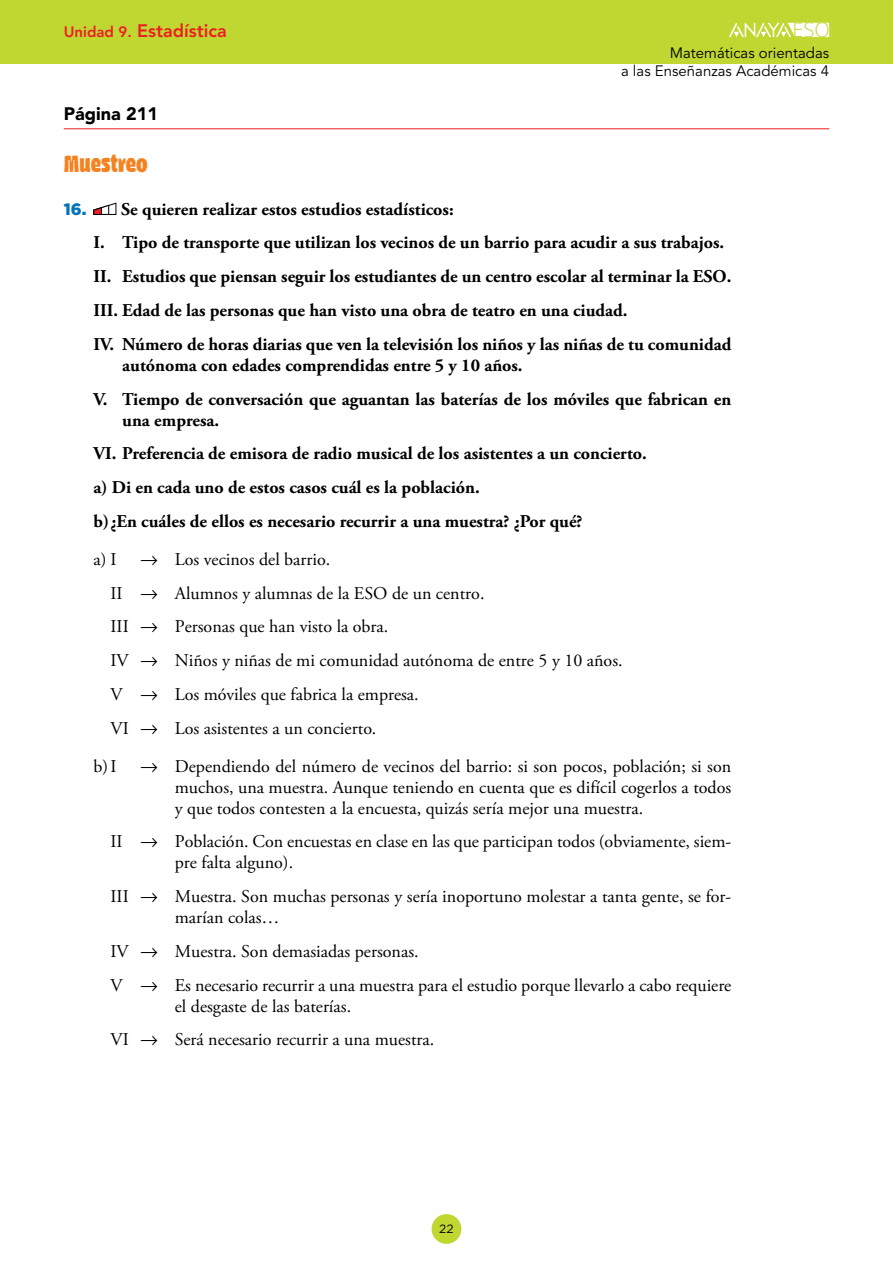
<style>
.page{position:relative;width:893px;height:1263px;background:#fff}
.page>*{position:absolute;margin:0;border:0;box-sizing:border-box;transform-origin:0 0}
.prop_Titul_2{font:700 27px "Navaja";color:#f58220}
.t1{font:300 20.25px "Open Sans";color:#bfd730}
.Soluciones_apartados{font:18px/21px "Adobe Garamond Pro";color:#000}
.prop_TextoEjeryProb{font:700 18px/21px "Adobe Garamond Pro";color:#000}
.prop_TextoEjeryProbA{font:700 18px "Adobe Garamond Pro";color:#000}
.t2{font:800 18px "Avenir LT Std";color:#ed1d24}
.nuclPagina{font:900 18px "Avenir LT Std";color:#000}
.t3{font:15px/18px "Avenir LT Std";color:#000;text-align:right}
.t4{font:12px "Gotham";color:#000}
.s1{font-size:15px}
.s2{font-family:"Gotham";font-weight:900;font-size:16.5px;color:#0072bc}
.s3{font-family:"Anaya Math 1"}
</style>
<div class="page">
<div style="left:0;top:0;width:893px;height:64px;background:#bfd730"></div>
<svg style="left:729px;top:22px;width:100px;height:15px"></svg>
<div style="left:432px;top:1214px;width:29px;height:30px;background:#bfd730;border-radius:50%"></div>
<hr style="left:64px;top:128px;width:765px;height:1px;background:#ed1d24">
<svg style="left:93px;top:203px;width:23px;height:12px"></svg>
<p class="t2" style="left:64px;top:20px;width:165px"><span class="s1">Unidad 9.</span> Estadística</p>
<p class="t1" style="left:792px;top:16px;width:39px">ESO</p>
<p class="t3" style="left:621px;top:44px;width:210px">Matemáticas orientadas<br>a las Enseñanzas Académicas 4</p>
<p class="nuclPagina" style="left:64px;top:103px;width:96px">Página 211</p>
<p class="prop_Titul_2" style="left:64px;top:151px;width:86px">Muestreo</p>
<p class="prop_TextoEjeryProb" style="left:64px;top:199px;width:391px"><span class="s2">16.</span> Se quieren realizar estos estudios estadísticos:</p>
<p class="prop_TextoEjeryProb" style="left:94px;top:233px;width:632px">I. Tipo de transporte que utilizan los vecinos de un barrio para acudir a sus trabajos.</p>
<p class="prop_TextoEjeryProb" style="left:94px;top:266px;width:639px">II. Estudios que piensan seguir los estudiantes de un centro escolar al terminar la ESO.</p>
<p class="prop_TextoEjeryProb" style="left:94px;top:300px;width:535px">III. Edad de las personas que han visto una obra de teatro en una ciudad.</p>
<p class="prop_TextoEjeryProb" style="left:122px;top:334px;width:611px;text-indent:-29px">IV. Número de horas diarias que ven la televisión los niños y las niñas de tu comunidad autónoma con edades comprendidas entre 5 y 10 años.</p>
<p class="prop_TextoEjeryProb" style="left:122px;top:389px;width:611px;text-indent:-29px">V. Tiempo de conversación que aguantan las baterías de los móviles que fabrican en una empresa.</p>
<p class="prop_TextoEjeryProb" style="left:94px;top:443px;width:555px">VI. Preferencia de emisora de radio musical de los asistentes a un concierto.</p>
<p class="prop_TextoEjeryProbA" style="left:94px;top:477px;width:388px">a) Di en cada uno de estos casos cuál es la población.</p>
<p class="prop_TextoEjeryProbA" style="left:94px;top:511px;width:491px">b)¿En cuáles de ellos es necesario recurrir a una muestra? ¿Por qué?</p>
<p class="Soluciones_apartados" style="left:94px;top:549px;width:25px">a) I</p>
<p class="Soluciones_apartados" style="left:140px;top:549px;width:192px"><span class="s3">8</span> Los vecinos del barrio.</p>
<p class="Soluciones_apartados" style="left:111px;top:583px;width:375px">II <span class="s3">8</span> Alumnos y alumnas de la ESO de un centro.</p>
<p class="Soluciones_apartados" style="left:111px;top:617px;width:279px">III <span class="s3">8</span> Personas que han visto la obra.</p>
<p class="Soluciones_apartados" style="left:111px;top:650px;width:514px">IV <span class="s3">8</span> Niños y niñas de mi comunidad autónoma de entre 5 y 10 años.</p>
<p class="Soluciones_apartados" style="left:111px;top:684px;width:310px">V <span class="s3">8</span> Los móviles que fabrica la empresa.</p>
<p class="Soluciones_apartados" style="left:111px;top:718px;width:267px">VI <span class="s3">8</span> Los asistentes a un concierto.</p>
<p class="Soluciones_apartados" style="left:94px;top:756px;width:25px">b) I</p>
<p class="Soluciones_apartados" style="left:175px;top:756px;width:558px;text-align:justify;text-indent:-34px"><span class="s3">8</span> Dependiendo del número de vecinos del barrio: si son pocos, población; si son muchos, una muestra. Aunque teniendo en cuenta que es difícil cogerlos a todos y que todos contesten a la encuesta, quizás sería mejor una muestra.</p>
<p class="Soluciones_apartados" style="left:175px;top:832px;width:558px;text-indent:-64px">II <span class="s3">8</span> Población. Con encuestas en clase en las que participan todos (obviamente, siem&shy;pre falta alguno).</p>
<p class="Soluciones_apartados" style="left:175px;top:886px;width:558px;text-indent:-64px">III <span class="s3">8</span> Muestra. Son muchas personas y sería inoportuno molestar a tanta gente, se for&shy;marían colas…</p>
<p class="Soluciones_apartados" style="left:111px;top:941px;width:310px">IV <span class="s3">8</span> Muestra. Son demasiadas personas.</p>
<p class="Soluciones_apartados" style="left:175px;top:975px;width:558px;text-indent:-64px">V <span class="s3">8</span> Es necesario recurrir a una muestra para el estudio porque llevarlo a cabo requiere el desgaste de las baterías.</p>
<p class="Soluciones_apartados" style="left:111px;top:1030px;width:325px">VI <span class="s3">8</span> Será necesario recurrir a una muestra.</p>
<p class="t4" style="left:439px;top:1221px;width:16px">22</p>
</div>
